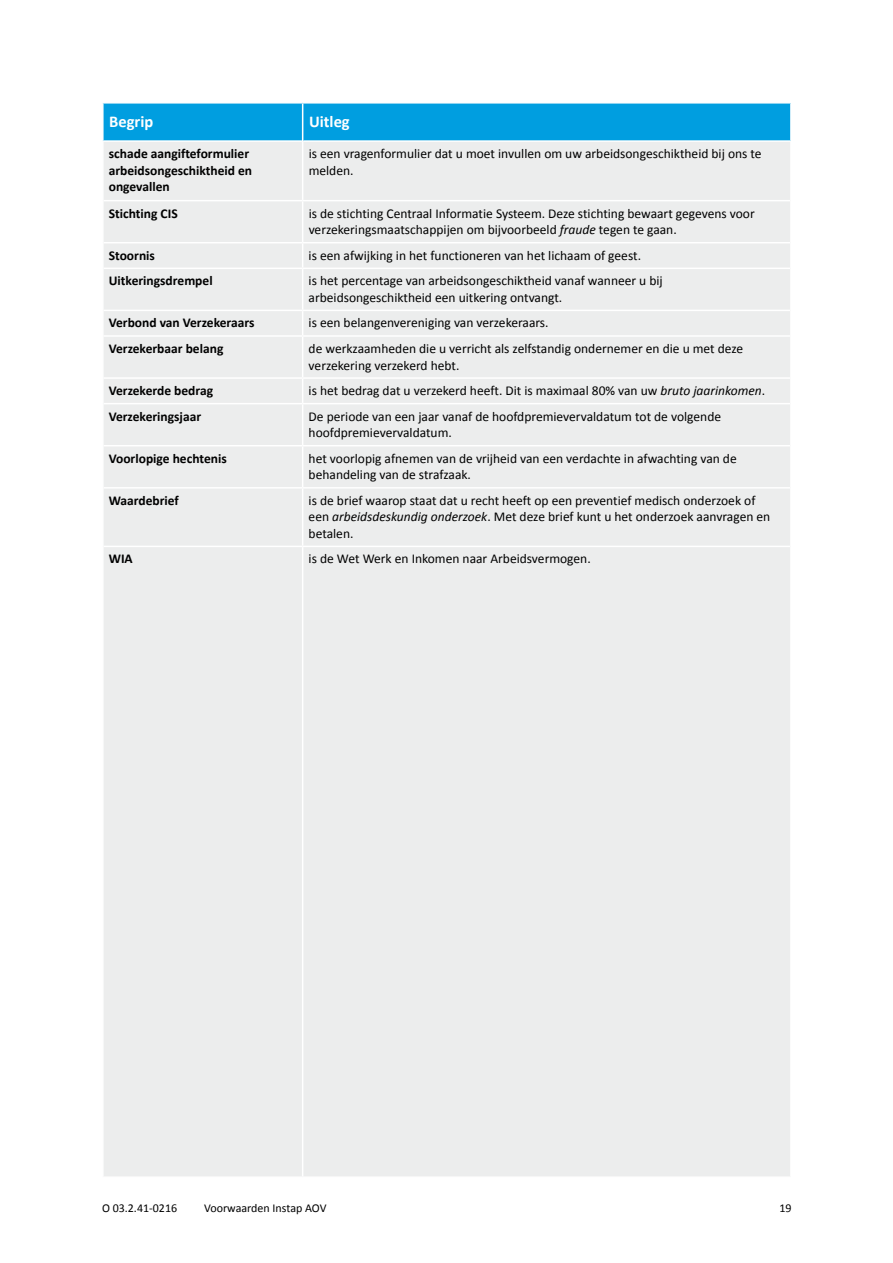
<style>
.page{position:relative;width:893px;height:1263px;background:#fff}
.page>*{position:absolute;margin:0;border:0;box-sizing:border-box;transform-origin:0 0}
.t1{font:700 16.5px "Calibri";color:#fff}
.t2{font:13.5px/16.5px "Calibri";color:#000}
.t3{font:700 13.5px/16.5px "Calibri";color:#000}
.t4{font:12px "Calibri";color:#000}
.s1{font-style:italic}
</style>
<div class="page">
<div style="left:104px;top:104px;width:686px;height:36px;background:#009ee0"></div>
<div style="left:104px;top:142px;width:686px;height:1034px;background:#eceded"></div>
<hr style="left:302px;top:104px;width:1px;height:37px;background:#fff">
<hr style="left:104px;top:200px;width:199px;height:1px;background:#fff">
<hr style="left:303px;top:200px;width:487px;height:1px;background:#fff">
<hr style="left:104px;top:242px;width:199px;height:1px;background:#fff">
<hr style="left:303px;top:242px;width:487px;height:1px;background:#fff">
<hr style="left:104px;top:268px;width:199px;height:1px;background:#fff">
<hr style="left:303px;top:268px;width:487px;height:1px;background:#fff">
<hr style="left:104px;top:310px;width:199px;height:1px;background:#fff">
<hr style="left:303px;top:310px;width:487px;height:1px;background:#fff">
<hr style="left:104px;top:335px;width:199px;height:2px;background:#fff">
<hr style="left:303px;top:335px;width:487px;height:2px;background:#fff">
<hr style="left:104px;top:377px;width:199px;height:2px;background:#fff">
<hr style="left:303px;top:377px;width:487px;height:2px;background:#fff">
<hr style="left:303px;top:403px;width:487px;height:1px;background:#fff">
<hr style="left:303px;top:445px;width:487px;height:1px;background:#fff">
<hr style="left:104px;top:487px;width:199px;height:1px;background:#fff">
<hr style="left:303px;top:487px;width:487px;height:1px;background:#fff">
<hr style="left:302px;top:141px;width:1px;height:59px;background:#fff">
<hr style="left:302px;top:201px;width:1px;height:41px;background:#fff">
<svg style="left:302px;top:243px;width:1px;height:25px"></svg>
<hr style="left:302px;top:269px;width:1px;height:41px;background:#fff">
<svg style="left:302px;top:311px;width:1px;height:24px"></svg>
<hr style="left:302px;top:337px;width:1px;height:40px;background:#fff">
<svg style="left:302px;top:379px;width:1px;height:24px"></svg>
<hr style="left:302px;top:446px;width:1px;height:41px;background:#fff">
<hr style="left:302px;top:488px;width:1px;height:58px;background:#fff">
<hr style="left:104px;top:403px;width:199px;height:1px;background:#fff">
<hr style="left:302px;top:404px;width:1px;height:41px;background:#fff">
<hr style="left:104px;top:445px;width:199px;height:1px;background:#fff">
<hr style="left:104px;top:546px;width:199px;height:1px;background:#fff">
<hr style="left:303px;top:546px;width:487px;height:1px;background:#fff">
<hr style="left:302px;top:547px;width:1px;height:629px;background:#fff">
<p class="t1" style="left:109px;top:111px;width:46px">Begrip</p>
<p class="t1" style="left:309px;top:111px;width:42px">Uitleg</p>
<p class="t3" style="left:109px;top:145px;width:145px">schade aangifteformulier arbeidsongeschiktheid en ongevallen</p>
<p class="t2" style="left:309px;top:145px;width:454px">is een vragenformulier dat u moet invullen om uw arbeidsongeschiktheid bij ons te melden.</p>
<p class="t3" style="left:109px;top:204px;width:70px">Stichting CIS</p>
<p class="t2" style="left:309px;top:204px;width:448px">is de stichting Centraal Informatie Systeem. Deze stichting bewaart gegevens voor verzekeringsmaatschappijen om bijvoorbeeld <span class="s1">fraude</span> tegen te gaan.</p>
<p class="t3" style="left:109px;top:246px;width:48px">Stoornis</p>
<p class="t2" style="left:309px;top:246px;width:334px">is een afwijking in het functioneren van het lichaam of geest.</p>
<p class="t3" style="left:109px;top:272px;width:105px">Uitkeringsdrempel</p>
<p class="t2" style="left:309px;top:272px;width:356px">is het percentage van arbeidsongeschiktheid vanaf wanneer u bij arbeidsongeschiktheid een uitkering ontvangt.</p>
<p class="t3" style="left:109px;top:314px;width:147px">Verbond van Verzekeraars</p>
<p class="t2" style="left:309px;top:314px;width:241px">is een belangenvereniging van verzekeraars.</p>
<p class="t3" style="left:109px;top:340px;width:116px">Verzekerbaar belang</p>
<p class="t2" style="left:309px;top:340px;width:436px">de werkzaamheden die u verricht als zelfstandig ondernemer en die u met deze verzekering verzekerd hebt.</p>
<p class="t3" style="left:109px;top:382px;width:106px">Verzekerde bedrag</p>
<p class="t2" style="left:309px;top:382px;width:458px">is het bedrag dat u verzekerd heeft. Dit is maximaal 80% van uw <span class="s1">bruto jaarinkomen</span>.</p>
<p class="t3" style="left:109px;top:407px;width:94px">Verzekeringsjaar</p>
<p class="t2" style="left:309px;top:407px;width:414px">De periode van een jaar vanaf de hoofdpremievervaldatum tot de volgende hoofdpremievervaldatum.</p>
<p class="t3" style="left:109px;top:449px;width:119px">Voorlopige hechtenis</p>
<p class="t2" style="left:309px;top:449px;width:430px">het voorlopig afnemen van de vrijheid van een verdachte in afwachting van de behandeling van de strafzaak.</p>
<p class="t3" style="left:109px;top:491px;width:72px">Waardebrief</p>
<p class="t2" style="left:309px;top:491px;width:463px">is de brief waarop staat dat u recht heeft op een preventief medisch onderzoek of een <span class="s1">arbeidsdeskundig onderzoek</span>. Met deze brief kunt u het onderzoek aanvragen en betalen.</p>
<p class="t3" style="left:109px;top:550px;width:26px">WIA</p>
<p class="t2" style="left:309px;top:550px;width:284px">is de Wet Werk en Inkomen naar Arbeidsvermogen.</p>
<p class="t4" style="left:102px;top:1200px;width:77px">O 03.2.41-0216</p>
<p class="t4" style="left:204px;top:1200px;width:124px">Voorwaarden Instap AOV</p>
<p class="t4" style="left:779px;top:1200px;width:14px">19</p>
</div>
